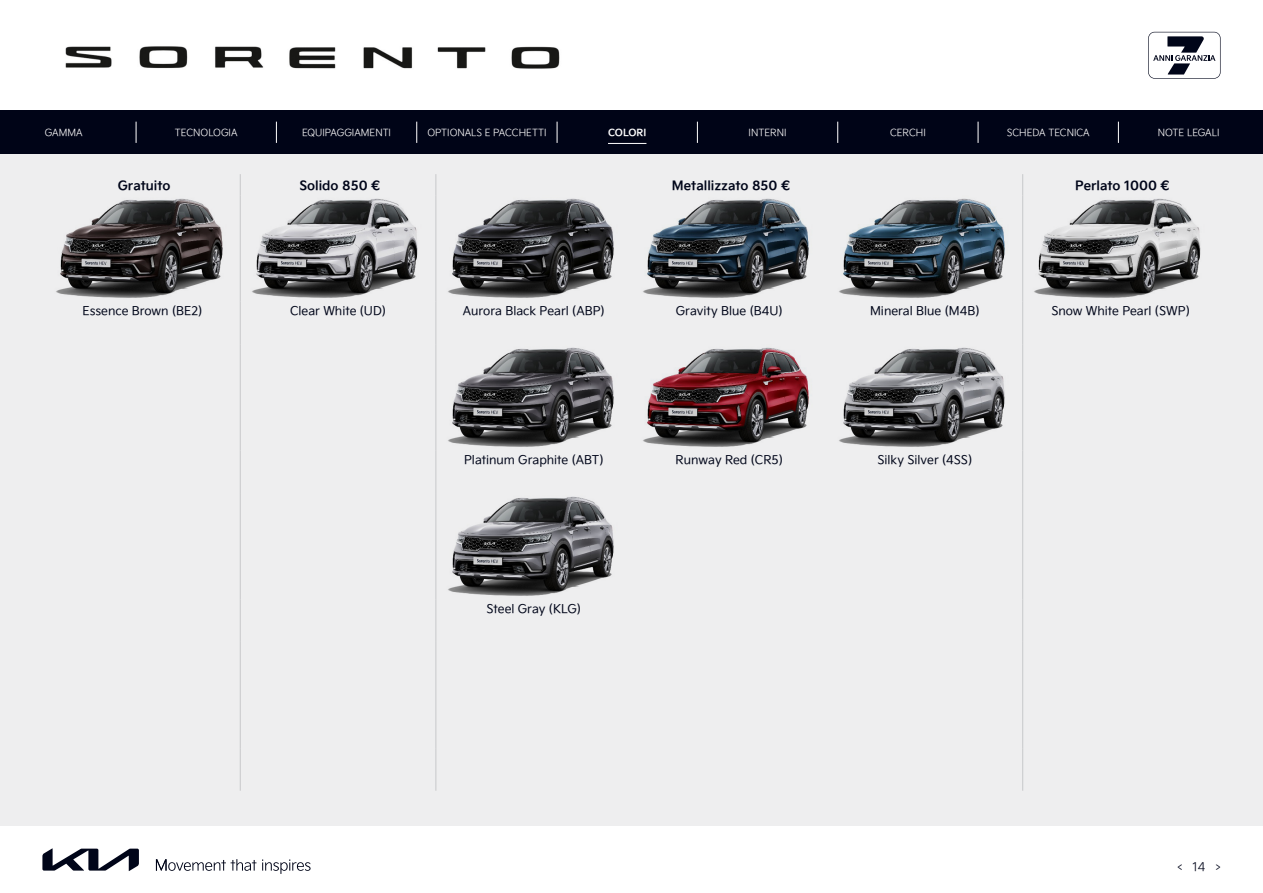
<style>
.page{position:relative;width:1263px;height:893px;background:#fff}
.page>*{position:absolute;margin:0;border:0;box-sizing:border-box;transform-origin:0 0}
.intestazione_tabella{font:12.75px "Kia Signature OTF Bold";color:#000519}
.dotazioni_centrato{font:12px "Kia Signature OTF Regular";color:#000519}
.t1{font:12px "Kia Signature OTF Light";color:#000519}
.menu{font:9.75px "Kia Signature OTF Light";color:#fff}
.menu_attivo{font:9.75px "Kia Signature OTF Bold";color:#fff}
</style>
<div class="page">
<div style="left:0;top:110px;width:1263px;height:716px;background:#eeeeef"></div>
<svg style="left:42px;top:848px;width:97px;height:23px"></svg>
<svg style="left:262px;top:859px;width:49px;height:15px"></svg>
<svg style="left:156px;top:859px;width:100px;height:12px"></svg>
<svg style="left:1148px;top:32px;width:72px;height:47px"></svg>
<div style="left:0;top:110px;width:1263px;height:44px;background:#000519"></div>
<img style="left:65px;top:46px;width:495px;height:23px">
<svg style="left:240px;top:174px;width:1px;height:21px"></svg>
<svg style="left:436px;top:174px;width:1px;height:21px"></svg>
<hr style="left:240px;top:195px;width:1px;height:107px;background:#c7c8ca">
<hr style="left:436px;top:195px;width:1px;height:107px;background:#c7c8ca">
<hr style="left:240px;top:302px;width:1px;height:42px;background:#c7c8ca">
<hr style="left:436px;top:302px;width:1px;height:42px;background:#c7c8ca">
<hr style="left:240px;top:344px;width:1px;height:106px;background:#c7c8ca">
<hr style="left:436px;top:344px;width:1px;height:106px;background:#c7c8ca">
<hr style="left:240px;top:450px;width:1px;height:43px;background:#c7c8ca">
<hr style="left:436px;top:450px;width:1px;height:43px;background:#c7c8ca">
<hr style="left:240px;top:493px;width:1px;height:106px;background:#c7c8ca">
<hr style="left:436px;top:493px;width:1px;height:106px;background:#c7c8ca">
<hr style="left:240px;top:599px;width:1px;height:43px;background:#c7c8ca">
<hr style="left:436px;top:599px;width:1px;height:43px;background:#c7c8ca">
<hr style="left:240px;top:642px;width:1px;height:106px;background:#c7c8ca">
<hr style="left:436px;top:642px;width:1px;height:106px;background:#c7c8ca">
<hr style="left:240px;top:748px;width:1px;height:43px;background:#c7c8ca">
<hr style="left:436px;top:748px;width:1px;height:43px;background:#c7c8ca">
<svg style="left:1022px;top:174px;width:1px;height:21px"></svg>
<hr style="left:1022px;top:195px;width:1px;height:107px;background:#c7c8ca">
<hr style="left:1022px;top:302px;width:1px;height:42px;background:#c7c8ca">
<hr style="left:1022px;top:344px;width:1px;height:106px;background:#c7c8ca">
<hr style="left:1022px;top:450px;width:1px;height:43px;background:#c7c8ca">
<hr style="left:1022px;top:493px;width:1px;height:106px;background:#c7c8ca">
<hr style="left:1022px;top:599px;width:1px;height:43px;background:#c7c8ca">
<hr style="left:1022px;top:642px;width:1px;height:106px;background:#c7c8ca">
<hr style="left:1022px;top:748px;width:1px;height:43px;background:#c7c8ca">
<img style="left:56px;top:198px;width:167px;height:100px">
<img style="left:252px;top:198px;width:166px;height:100px">
<img style="left:448px;top:198px;width:166px;height:100px">
<img style="left:643px;top:198px;width:166px;height:100px">
<img style="left:839px;top:198px;width:166px;height:100px">
<img style="left:1034px;top:198px;width:167px;height:100px">
<img style="left:448px;top:347px;width:166px;height:100px">
<img style="left:643px;top:347px;width:166px;height:100px">
<img style="left:839px;top:347px;width:166px;height:100px">
<img style="left:448px;top:496px;width:166px;height:100px">
<svg style="left:136px;top:122px;width:1px;height:21px"></svg>
<svg style="left:557px;top:122px;width:1px;height:21px"></svg>
<svg style="left:697px;top:122px;width:1px;height:21px"></svg>
<svg style="left:837px;top:122px;width:1px;height:21px"></svg>
<svg style="left:978px;top:122px;width:1px;height:21px"></svg>
<svg style="left:1118px;top:122px;width:1px;height:21px"></svg>
<svg style="left:276px;top:122px;width:1px;height:21px"></svg>
<svg style="left:416px;top:122px;width:1px;height:21px"></svg>
<hr style="left:608px;top:143px;width:38px;height:1px;background:#fff">
<p class="menu" style="left:45px;top:125px;width:39px">GAMMA</p>
<p class="menu" style="left:175px;top:125px;width:64px">TECNOLOGIA</p>
<p class="menu" style="left:302px;top:125px;width:91px">EQUIPAGGIAMENTI</p>
<p class="menu" style="left:427px;top:125px;width:121px">OPTIONALS E PACCHETTI</p>
<p class="menu_attivo" style="left:608px;top:125px;width:40px">COLORI</p>
<p class="menu" style="left:749px;top:125px;width:39px">INTERNI</p>
<p class="menu" style="left:890px;top:125px;width:37px">CERCHI</p>
<p class="menu" style="left:1007px;top:125px;width:84px">SCHEDA TECNICA</p>
<p class="menu" style="left:1158px;top:125px;width:63px">NOTE LEGALI</p>
<p class="intestazione_tabella" style="left:118px;top:175px;width:54px">Gratuito</p>
<p class="intestazione_tabella" style="left:299px;top:175px;width:82px">Solido 850 €</p>
<p class="intestazione_tabella" style="left:672px;top:175px;width:120px">Metallizzato 850 €</p>
<p class="intestazione_tabella" style="left:1075px;top:175px;width:96px">Perlato 1000 €</p>
<p class="dotazioni_centrato" style="left:82px;top:302px;width:121px">Essence Brown (BE2)</p>
<p class="dotazioni_centrato" style="left:290px;top:302px;width:97px">Clear White (UD)</p>
<p class="dotazioni_centrato" style="left:463px;top:302px;width:144px">Aurora Black Pearl (ABP)</p>
<p class="dotazioni_centrato" style="left:676px;top:302px;width:108px">Gravity Blue (B4U)</p>
<p class="dotazioni_centrato" style="left:870px;top:302px;width:111px">Mineral Blue (M4B)</p>
<p class="dotazioni_centrato" style="left:1051px;top:302px;width:140px">Snow White Pearl (SWP)</p>
<p class="dotazioni_centrato" style="left:464px;top:451px;width:141px">Platinum Graphite (ABT)</p>
<p class="dotazioni_centrato" style="left:676px;top:451px;width:109px">Runway Red (CR5)</p>
<p class="dotazioni_centrato" style="left:877px;top:451px;width:96px">Silky Silver (4SS)</p>
<p class="dotazioni_centrato" style="left:487px;top:600px;width:96px">Steel Gray (KLG)</p>
<p class="t1" style="left:1177px;top:858px;width:45px">&lt; 14 &gt;</p>
</div>
